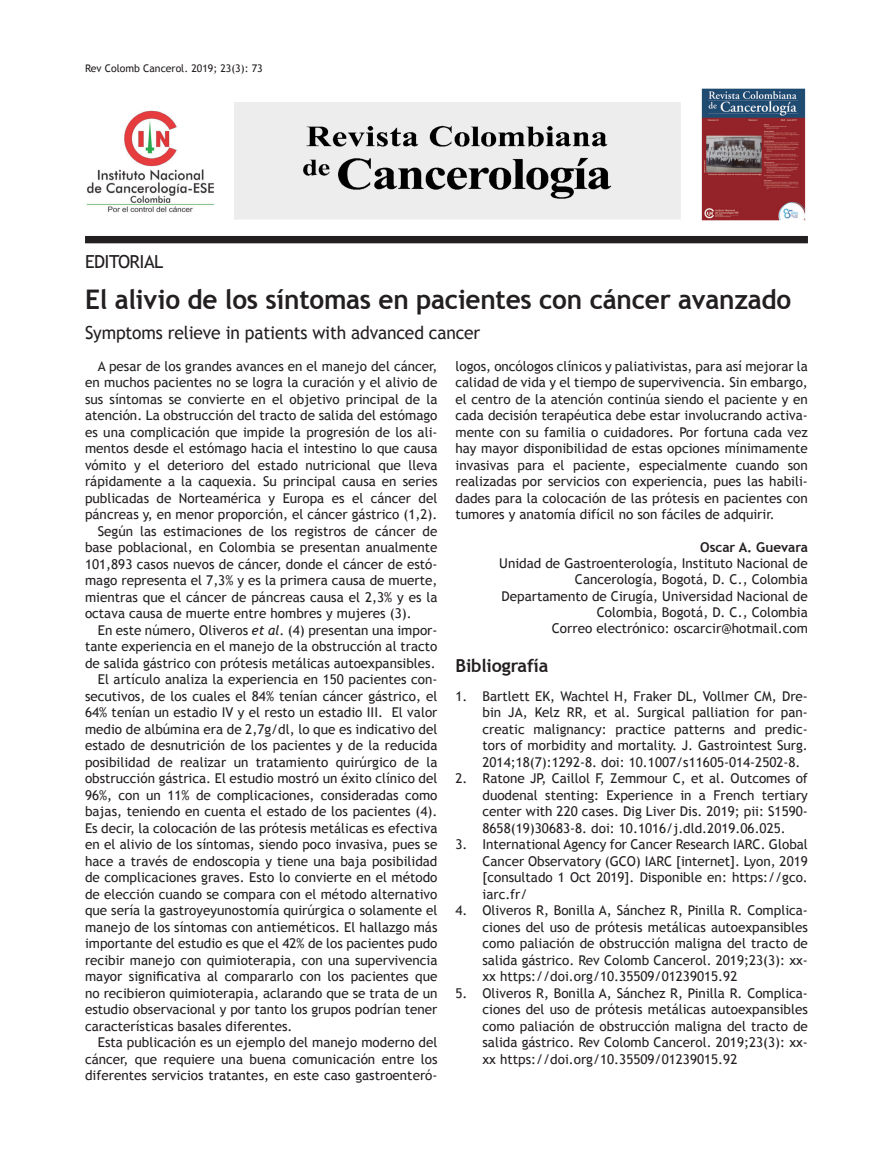
<style>
.page{position:relative;width:893px;height:1161px;background:#fff}
.page>*{position:absolute;margin:0;border:0;box-sizing:border-box;transform-origin:0 0}
.t1{font:700 27px "Trebuchet MS";letter-spacing:-.01em;color:#231f20}
.t2{font:18px "Trebuchet MS";letter-spacing:-.01em;color:#231f20}
.t3{font:700 18px "Trebuchet MS";letter-spacing:-.01em;color:#231f20}
.t4{font:18px "Trebuchet MS";letter-spacing:-.03em;color:#231f20}
.t5{font:13.5px/16.5px "Trebuchet MS";color:#231f20;text-align:justify}
.t6{font:700 13.5px "Trebuchet MS";color:#231f20}
.t7{font:10.5px "Trebuchet MS";color:#231f20}
.s1{font-style:italic}
</style>
<div class="page">
<img style="left:235px;top:103px;width:445px;height:116px">
<img style="left:86px;top:110px;width:128px;height:103px">
<img style="left:701px;top:88px;width:105px;height:133px">
<div style="left:85px;top:236px;width:723px;height:7px;background:#231f20"></div>
<p class="t7" style="left:85px;top:62px;width:179px">Rev Colomb Cancerol. 2019; 23(3): 73</p>
<h2 class="t4" style="left:85px;top:251px;width:80px">EDITORIAL</h2>
<h1 class="t1" style="left:85px;top:284px;width:708px">El alivio de los síntomas en pacientes con cáncer avanzado</h1>
<h2 class="t2" style="left:85px;top:322px;width:397px">Symptoms relieve in patients with advanced cancer</h2>
<p class="t5" style="left:98px;top:358px;width:341px">A pesar de los grandes avances en el manejo del cáncer,</p>
<p class="t5" style="left:85px;top:374px;width:354px">en muchos pacientes no se logra la curación y el alivio de</p>
<p class="t5" style="left:85px;top:391px;width:354px">sus síntomas se convierte en el objetivo principal de la</p>
<p class="t5" style="left:85px;top:407px;width:354px">atención. La obstrucción del tracto de salida del estómago</p>
<p class="t5" style="left:85px;top:424px;width:354px">es una complicación que impide la progresión de los ali-</p>
<p class="t5" style="left:85px;top:440px;width:354px">mentos desde el estómago hacia el intestino lo que causa</p>
<p class="t5" style="left:85px;top:457px;width:354px">vómito y el deterioro del estado nutricional que lleva</p>
<p class="t5" style="left:85px;top:473px;width:354px">rápidamente a la caquexia. Su principal causa en series</p>
<p class="t5" style="left:85px;top:490px;width:354px">publicadas de Norteamérica y Europa es el cáncer del</p>
<p class="t5" style="left:85px;top:506px;width:354px">páncreas y, en menor proporción, el cáncer gástrico (1,2).</p>
<p class="t5" style="left:98px;top:523px;width:341px">Según las estimaciones de los registros de cáncer de</p>
<p class="t5" style="left:85px;top:539px;width:354px">base poblacional, en Colombia se presentan anualmente</p>
<p class="t5" style="left:85px;top:556px;width:354px">101,893 casos nuevos de cáncer, donde el cáncer de estó-</p>
<p class="t5" style="left:85px;top:572px;width:354px">mago representa el 7,3% y es la primera causa de muerte,</p>
<p class="t5" style="left:85px;top:589px;width:354px">mientras que el cáncer de páncreas causa el 2,3% y es la</p>
<p class="t5" style="left:85px;top:605px;width:328px">octava causa de muerte entre hombres y mujeres (3).</p>
<p class="t5" style="left:98px;top:622px;width:341px">En este número, Oliveros <span class="s1">et al</span>. (4) presentan una impor-</p>
<p class="t5" style="left:85px;top:638px;width:354px">tante experiencia en el manejo de la obstrucción al tracto</p>
<p class="t5" style="left:85px;top:655px;width:352px">de salida gástrico con prótesis metálicas autoexpansibles.</p>
<p class="t5" style="left:98px;top:671px;width:341px">El artículo analiza la experiencia en 150 pacientes con-</p>
<p class="t5" style="left:85px;top:688px;width:354px">secutivos, de los cuales el 84% tenían cáncer gástrico, el</p>
<p class="t5" style="left:85px;top:704px;width:354px">64% tenían un estadio IV y el resto un estadio III. El valor</p>
<p class="t5" style="left:85px;top:721px;width:354px">medio de albúmina era de 2,7g/dl, lo que es indicativo del</p>
<p class="t5" style="left:85px;top:737px;width:354px">estado de desnutrición de los pacientes y de la reducida</p>
<p class="t5" style="left:85px;top:754px;width:354px">posibilidad de realizar un tratamiento quirúrgico de la</p>
<p class="t5" style="left:85px;top:770px;width:354px">obstrucción gástrica. El estudio mostró un éxito clínico del</p>
<p class="t5" style="left:85px;top:787px;width:354px">96%, con un 11% de complicaciones, consideradas como</p>
<p class="t5" style="left:85px;top:803px;width:354px">bajas, teniendo en cuenta el estado de los pacientes (4).</p>
<p class="t5" style="left:85px;top:820px;width:354px">Es decir, la colocación de las prótesis metálicas es efectiva</p>
<p class="t5" style="left:85px;top:836px;width:354px">en el alivio de los síntomas, siendo poco invasiva, pues se</p>
<p class="t5" style="left:85px;top:853px;width:354px">hace a través de endoscopia y tiene una baja posibilidad</p>
<p class="t5" style="left:85px;top:869px;width:354px">de complicaciones graves. Esto lo convierte en el método</p>
<p class="t5" style="left:85px;top:886px;width:354px">de elección cuando se compara con el método alternativo</p>
<p class="t5" style="left:85px;top:902px;width:354px">que sería la gastroyeyunostomía quirúrgica o solamente el</p>
<p class="t5" style="left:85px;top:919px;width:354px">manejo de los síntomas con antieméticos. El hallazgo más</p>
<p class="t5" style="left:85px;top:935px;width:354px">importante del estudio es que el 42% de los pacientes pudo</p>
<p class="t5" style="left:85px;top:952px;width:354px">recibir manejo con quimioterapia, con una supervivencia</p>
<p class="t5" style="left:85px;top:968px;width:354px">mayor significativa al compararlo con los pacientes que</p>
<p class="t5" style="left:85px;top:985px;width:354px">no recibieron quimioterapia, aclarando que se trata de un</p>
<p class="t5" style="left:85px;top:1001px;width:354px">estudio observacional y por tanto los grupos podrían tener</p>
<p class="t5" style="left:85px;top:1018px;width:209px">características basales diferentes.</p>
<p class="t5" style="left:98px;top:1034px;width:341px">Esta publicación es un ejemplo del manejo moderno del</p>
<p class="t5" style="left:85px;top:1051px;width:354px">cáncer, que requiere una buena comunicación entre los</p>
<p class="t5" style="left:85px;top:1067px;width:354px">diferentes servicios tratantes, en este caso gastroenteró-</p>
<p class="t5" style="left:455px;top:358px;width:354px">logos, oncólogos clínicos y paliativistas, para así mejorar la calidad de vida y el tiempo de supervivencia. Sin embargo, el centro de la atención continúa siendo el paciente y en cada decisión terapéutica debe estar involucrando activa&shy;mente con su familia o cuidadores. Por fortuna cada vez hay mayor disponibilidad de estas opciones mínimamente invasivas para el paciente, especialmente cuando son realizadas por servicios con experiencia, pues las habili&shy;dades para la colocación de las prótesis en pacientes con tumores y anatomía difícil no son fáciles de adquirir.</p>
<p class="t6" style="left:700px;top:539px;width:109px">Oscar A. Guevara</p>
<p class="t5" style="left:499px;top:555px;width:310px;text-align:right">Unidad de Gastroenterología, Instituto Nacional de Cancerología, Bogotá, D. C., Colombia Departamento de Cirugía, Universidad Nacional de Colombia, Bogotá, D. C., Colombia<br>Correo electrónico: oscarcir@hotmail.com</p>
<h2 class="t3" style="left:455px;top:655px;width:94px">Bibliografía</h2>
<p class="t5" style="left:482px;top:688px;width:327px;text-indent:-27px">1. Bartlett EK, Wachtel H, Fraker DL, Vollmer CM, Dre&shy;bin JA, Kelz RR, et al. Surgical palliation for pan&shy;creatic malignancy: practice patterns and predic&shy;tors of morbidity and mortality. J. Gastrointest Surg.<br>2014;18(7):1292-8. doi: 10.1007/s11605-014-2502-8.</p>
<p class="t5" style="left:482px;top:770px;width:327px;text-indent:-27px">2. Ratone JP, Caillol F, Zemmour C, et al. Outcomes of duodenal stenting: Experience in a French tertiary center with 220 cases. Dig Liver Dis. 2019; pii: S1590- 8658(19)30683-8. doi: 10.1016/j.dld.2019.06.025.</p>
<p class="t5" style="left:482px;top:836px;width:327px;text-indent:-27px">3. International Agency for Cancer Research IARC. Global Cancer Observatory (GCO) IARC [internet]. Lyon, 2019 [consultado 1 Oct 2019]. Disponible en: https://gco. iarc.fr/</p>
<p class="t5" style="left:482px;top:902px;width:327px;text-indent:-27px">4. Oliveros R, Bonilla A, Sánchez R, Pinilla R. Complica&shy;ciones del uso de prótesis metálicas autoexpansibles como paliación de obstrucción maligna del tracto de salida gástrico. Rev Colomb Cancerol. 2019;23(3): xx&shy;xx https://doi.org/10.35509/01239015.92</p>
<p class="t5" style="left:482px;top:985px;width:327px;text-indent:-27px">5. Oliveros R, Bonilla A, Sánchez R, Pinilla R. Complica&shy;ciones del uso de prótesis metálicas autoexpansibles como paliación de obstrucción maligna del tracto de salida gástrico. Rev Colomb Cancerol. 2019;23(3): xx&shy;xx https://doi.org/10.35509/01239015.92</p>
</div>
